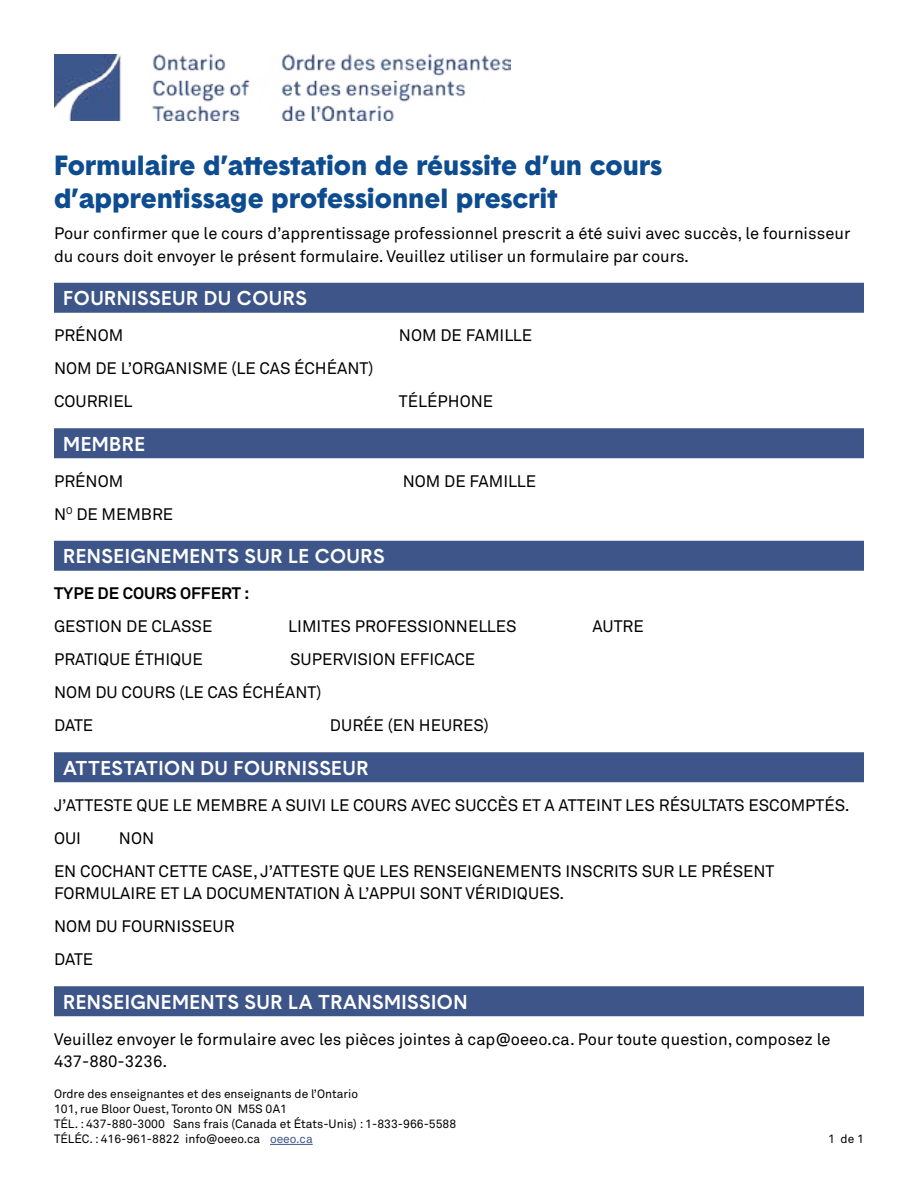
<style>
.page{position:relative;width:918px;height:1188px;background:#fff}
.page>*{position:absolute;margin:0;border:0;box-sizing:border-box;transform-origin:0 0}
.Head_1{font:900 27px/33px "Basetica";color:#0e4c90}
.Subhead_3{font:500 19.5px "Basetica";letter-spacing:.025em;color:#fff}
.body{font:16.5px/22.5px "Akkurat Pro";color:#000}
.intro{font:16.5px/22.5px "Akkurat Pro";color:#000}
.body-2{font:700 16.5px "Akkurat Pro";color:#000}
.t1{font:12px/15px "Akkurat Pro";color:#000}
.s1{color:#3d5588}
</style>
<div class="page">
<img style="left:54px;top:54px;width:456px;height:66px">
<hr style="left:270px;top:1144px;width:43px;height:1px;background:#3d5588">
<div style="left:54px;top:283px;width:810px;height:30px;background:#3d5588"></div>
<div style="left:54px;top:428px;width:810px;height:30px;background:#3d5588"></div>
<div style="left:54px;top:541px;width:810px;height:30px;background:#3d5588"></div>
<div style="left:54px;top:752px;width:810px;height:30px;background:#3d5588"></div>
<div style="left:54px;top:986px;width:810px;height:30px;background:#3d5588"></div>
<h1 class="Head_1" style="left:54px;top:148px;width:610px">Formulaire d’attestation de réussite d’un cours d’apprentissage professionnel prescrit</h1>
<p class="intro" style="left:54px;top:222px;width:798px">Pour confirmer que le cours d’apprentissage professionnel prescrit a été suivi avec succès, le fournisseur du cours doit envoyer le présent formulaire. Veuillez utiliser un formulaire par cours.</p>
<h2 class="Subhead_3" style="left:63px;top:285px;width:245px">FOURNISSEUR DU COURS</h2>
<p class="body" style="left:54px;top:324px;width:71px">PRÉNOM</p>
<p class="intro" style="left:399px;top:324px;width:135px">NOM DE FAMILLE</p>
<p class="body" style="left:54px;top:357px;width:321px">NOM DE L’ORGANISME (LE CAS ÉCHÉANT)</p>
<p class="body" style="left:54px;top:390px;width:80px">COURRIEL</p>
<p class="intro" style="left:399px;top:390px;width:96px">TÉLÉPHONE</p>
<h2 class="Subhead_3" style="left:63px;top:431px;width:83px">MEMBRE</h2>
<p class="body" style="left:54px;top:470px;width:71px">PRÉNOM</p>
<p class="intro" style="left:403px;top:470px;width:135px">NOM DE FAMILLE</p>
<p class="body" style="left:54px;top:503px;width:121px">N<sup>O</sup> DE MEMBRE</p>
<h2 class="Subhead_3" style="left:63px;top:543px;width:323px">RENSEIGNEMENTS SUR LE COURS</h2>
<p class="body-2" style="left:54px;top:583px;width:197px">TYPE DE COURS OFFERT :</p>
<p class="body" style="left:54px;top:615px;width:160px">GESTION DE CLASSE</p>
<p class="intro" style="left:288px;top:615px;width:230px">LIMITES PROFESSIONNELLES</p>
<p class="intro" style="left:592px;top:615px;width:53px">AUTRE</p>
<p class="body" style="left:54px;top:648px;width:150px">PRATIQUE ÉTHIQUE</p>
<p class="intro" style="left:290px;top:648px;width:187px">SUPERVISION EFFICACE</p>
<p class="intro" style="left:54px;top:681px;width:269px">NOM DU COURS (LE CAS ÉCHÉANT)</p>
<p class="body" style="left:54px;top:714px;width:41px">DATE</p>
<p class="intro" style="left:330px;top:714px;width:160px">DURÉE (EN HEURES)</p>
<h2 class="Subhead_3" style="left:63px;top:755px;width:307px">ATTESTATION DU FOURNISSEUR</h2>
<p class="body" style="left:54px;top:794px;width:797px">J’ATTESTE QUE LE MEMBRE A SUIVI LE COURS AVEC SUCCÈS ET A ATTEINT LES RÉSULTATS ESCOMPTÉS.</p>
<p class="body" style="left:54px;top:827px;width:29px">OUI</p>
<p class="intro" style="left:119px;top:827px;width:37px">NON</p>
<p class="body" style="left:54px;top:860px;width:722px">EN COCHANT CETTE CASE, J’ATTESTE QUE LES RENSEIGNEMENTS INSCRITS SUR LE PRÉSENT<br>FORMULAIRE ET LA DOCUMENTATION À L’APPUI SONT VÉRIDIQUES.</p>
<p class="body" style="left:54px;top:915px;width:182px">NOM DU FOURNISSEUR</p>
<p class="body" style="left:54px;top:948px;width:41px">DATE</p>
<h2 class="Subhead_3" style="left:63px;top:989px;width:406px">RENSEIGNEMENTS SUR LA TRANSMISSION</h2>
<p class="body" style="left:54px;top:1028px;width:778px">Veuillez envoyer le formulaire avec les pièces jointes à cap@oeeo.ca. Pour toute question, composez le<br>437-880-3236.</p>
<p class="t1" style="left:54px;top:1086px;width:404px">Ordre des enseignantes et des enseignants de l’Ontario<br>101, rue Bloor Ouest, Toronto ON M5S 0A1<br>TÉL. : 437-880-3000 Sans frais (Canada et États-Unis) : 1-833-966-5588<br>TÉLÉC. : 416-961-8822 info@oeeo.ca <span class="s1">oeeo.ca</span></p>
<p class="t1" style="left:828px;top:1131px;width:37px">1 de 1</p>
</div>
